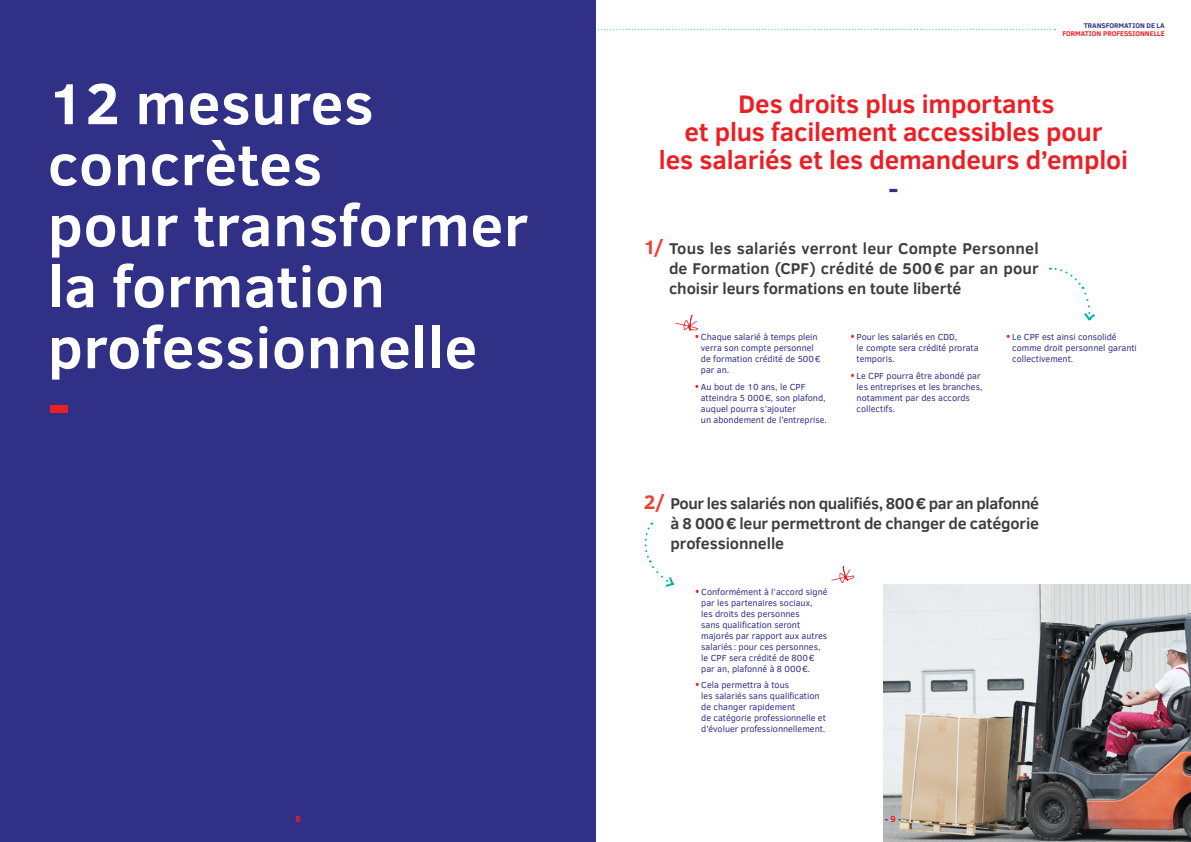
<style>
.page{position:relative;width:1191px;height:842px;background:#fff}
.page>*{position:absolute;margin:0;border:0;box-sizing:border-box;transform-origin:0 0}
.t1{font:700 59px/61px "Clear Sans";letter-spacing:.01em;color:#fff}
.t2{font:700 59px "Clear Sans";color:#ed1f26}
.t3{font:700 26px/28px "Clear Sans";letter-spacing:-.005em;color:#ed1f26;text-align:center}
.t4{font:700 26px "Clear Sans";color:#303087}
.t5{font:700 16px/20px "Clear Sans";letter-spacing:-.005em;color:#3e3e3f;text-align:justify}
.t6{font:9px/11px "Clear Sans";color:#303087}
.t7{font:700 9px "Clear Sans";color:#303087}
.t8{font:700 7px "Clear Sans";color:#ed1f26}
.t9{font:700 7px "Clear Sans";color:#303087}
.s1{font-size:20px;color:#ee4032}
.s2{font-family:"Open Sans";font-weight:700;font-size:10px;color:#ed1f26}
.s3{color:#ed1f26}
</style>
<div class="page">
<svg style="left:595px;top:29px;width:460px;height:1px"></svg>
<img style="left:883px;top:584px;width:308px;height:258px">
<div style="left:0;top:0;width:595px;height:842px;background:#303087"></div>
<svg style="left:675px;top:315px;width:23px;height:16px"></svg>
<svg style="left:831px;top:565px;width:23px;height:18px"></svg>
<svg style="left:644px;top:523px;width:31px;height:64px"></svg>
<svg style="left:1050px;top:267px;width:45px;height:54px"></svg>
<h1 class="t1" style="left:48px;top:71px;width:482px">12 mesures concrètes<br>pour transformer la formation professionnelle</h1>
<h1 class="t2" style="left:48px;top:361px;width:24px">-</h1>
<p class="t9" style="left:1083px;top:20px;width:82px">TRANSFORMATION DE LA</p>
<p class="t8" style="left:1062px;top:29px;width:104px">FORMATION PROFESSIONNELLE</p>
<h2 class="t3" style="left:659px;top:89px;width:470px">Des droits plus importants<br>et plus facilement accessibles pour<br>les salariés et les demandeurs d’emploi</h2>
<h2 class="t4" style="left:888px;top:169px;width:11px">-</h2>
<h3 class="t5" style="left:669px;top:238px;width:371px;text-indent:-26px"><span class="s1">1/</span> Tous les salariés verront leur Compte Personnel de Formation (CPF) crédité de 500€ par an pour choisir leurs formations en toute liberté</h3>
<p class="t6" style="left:701px;top:332px;width:121px;text-indent:-6px"><span class="s2">•</span> Chaque salarié à temps plein verra son compte personnel de formation crédité de 500€ par an.</p>
<p class="t6" style="left:701px;top:381px;width:128px;text-indent:-6px"><span class="s2">•</span> Au bout de 10 ans, le CPF atteindra 5 000€, son plafond, auquel pourra s’ajouter<br>un abondement de l’entreprise.</p>
<p class="t6" style="left:856px;top:332px;width:124px;text-indent:-6px"><span class="s2">•</span> Pour les salariés en CDD,<br>le compte sera crédité prorata temporis.</p>
<p class="t6" style="left:856px;top:370px;width:127px;text-indent:-6px"><span class="s2">•</span> Le CPF pourra être abondé par les entreprises et les branches, notamment par des accords collectifs.</p>
<p class="t6" style="left:1012px;top:332px;width:126px;text-indent:-6px"><span class="s2">•</span> Le CPF est ainsi consolidé comme droit personnel garanti collectivement.</p>
<h3 class="t5" style="left:670px;top:492px;width:370px;text-indent:-26px"><span class="s1">2/</span> Pour les salariés non qualifiés, 800€ par an plafonné à 8 000€ leur permettront de changer de catégorie professionnelle</h3>
<p class="t6" style="left:701px;top:586px;width:128px;text-indent:-6px"><span class="s2">•</span> Conformément à l’accord signé par les partenaires sociaux,<br>les droits des personnes<br>sans qualification seront majorés par rapport aux autres salariés : pour ces personnes, le CPF sera crédité de 800€ par an, plafonné à 8 000€.</p>
<p class="t6" style="left:701px;top:680px;width:126px;text-indent:-6px"><span class="s2">•</span> Cela permettra à tous<br>les salariés sans qualification de changer rapidement<br>de catégorie professionnelle et d’évoluer professionnellement.</p>
<p class="t7" style="left:885px;top:812px;width:18px">- <span class="s3">9</span> -</p>
</div>
